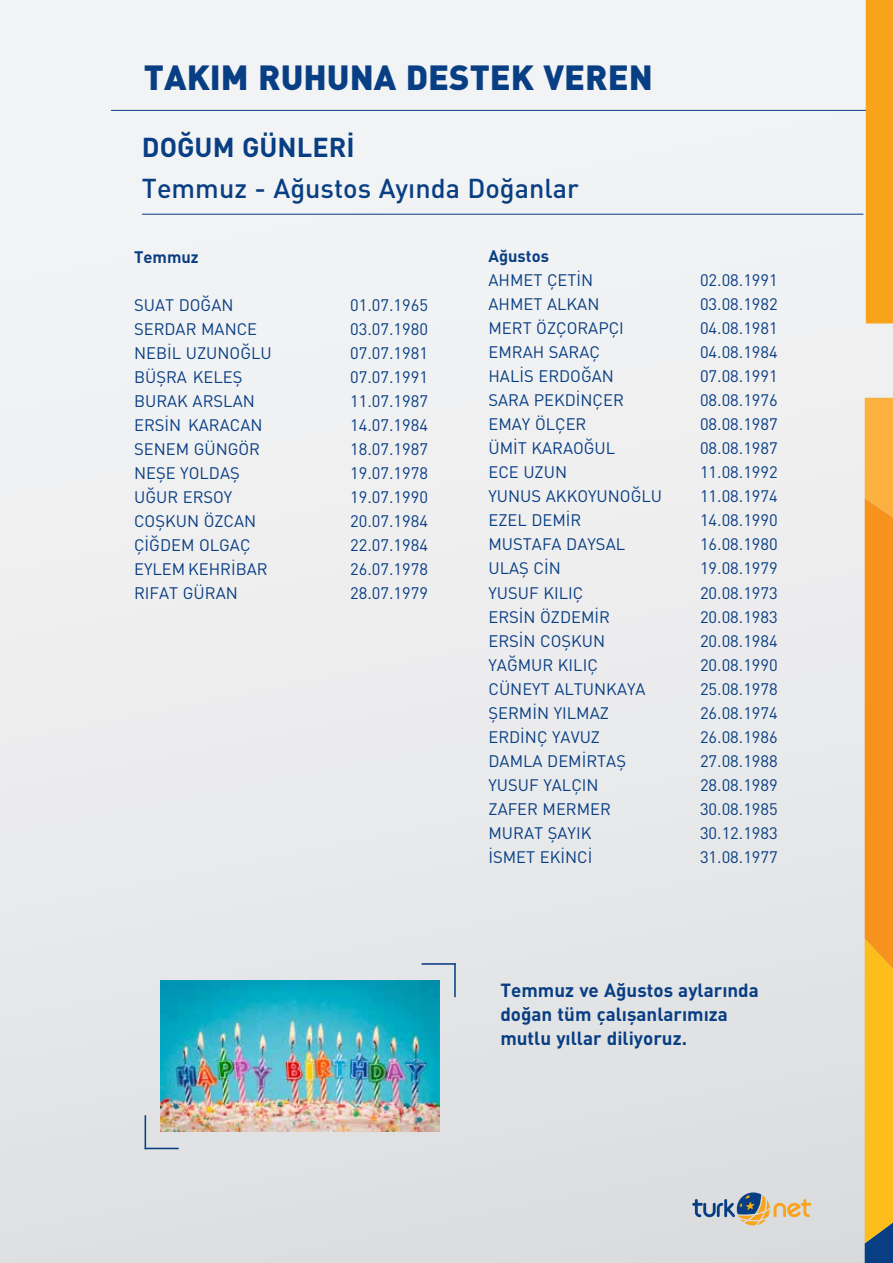
<style>
.page{position:relative;width:893px;height:1263px;background:#fff}
.page>*{position:absolute;margin:0;border:0;box-sizing:border-box;transform-origin:0 0}
.t1{font:900 34.5px "DIN";color:#083e83}
.t2{font:500 27px "DIN";color:#083e83}
.t3{font:700 27px "DIN";color:#083e83}
.t4{font:700 18.75px/24px "DIN";color:#083e83}
.t5{font:16.5px "DIN";color:#083e83}
.t6{font:700 16.5px "DIN";color:#083e83}
</style>
<div class="page">
<div style="left:0;top:0;width:893px;height:1263px;background:linear-gradient(to bottom,#f6f7f8,#dfe0e2)"></div>
<div style="left:866px;top:0;width:27px;height:324px;background:#f9a31b"></div>
<svg style="left:865px;top:398px;width:28px;height:865px;background:#f1a124"></svg>
<hr style="left:111px;top:110px;width:755px;height:1px;background:#083e83">
<svg style="left:692px;top:1192px;width:119px;height:33px;background:#bab8b0"></svg>
<hr style="left:142px;top:214px;width:721px;height:1px;background:#083e83">
<hr style="left:454px;top:963px;width:2px;height:34px;background:#083e83">
<hr style="left:422px;top:963px;width:34px;height:2px;background:#083e83">
<hr style="left:145px;top:1115px;width:1px;height:34px;background:#083e83">
<hr style="left:145px;top:1148px;width:34px;height:1px;background:#083e83">
<img style="left:161px;top:980px;width:278px;height:151px">
<h1 class="t1" style="left:144px;top:55px;width:510px">TAKIM RUHUNA DESTEK VEREN</h1>
<h2 class="t3" style="left:142px;top:130px;width:214px">DOĞUM GÜNLERİ</h2>
<h2 class="t2" style="left:142px;top:171px;width:438px">Temmuz - Ağustos Ayında Doğanlar</h2>
<p class="t6" style="left:134px;top:246px;width:66px">Temmuz</p>
<p class="t5" style="left:134px;top:294px;width:101px">SUAT DOĞAN</p>
<p class="t5" style="left:350px;top:294px;width:79px">01.07.1965</p>
<p class="t5" style="left:134px;top:318px;width:125px">SERDAR MANCE</p>
<p class="t5" style="left:350px;top:318px;width:79px">03.07.1980</p>
<p class="t5" style="left:134px;top:342px;width:139px">NEBİL UZUNOĞLU</p>
<p class="t5" style="left:350px;top:342px;width:79px">07.07.1981</p>
<p class="t5" style="left:134px;top:366px;width:110px">BÜŞRA KELEŞ</p>
<p class="t5" style="left:350px;top:366px;width:79px">07.07.1991</p>
<p class="t5" style="left:134px;top:390px;width:122px">BURAK ARSLAN</p>
<p class="t5" style="left:350px;top:390px;width:79px">11.07.1987</p>
<p class="t5" style="left:134px;top:414px;width:130px">ERSİN KARACAN</p>
<p class="t5" style="left:350px;top:414px;width:79px">14.07.1984</p>
<p class="t5" style="left:134px;top:438px;width:127px">SENEM GÜNGÖR</p>
<p class="t5" style="left:350px;top:438px;width:79px">18.07.1987</p>
<p class="t5" style="left:134px;top:462px;width:107px">NEŞE YOLDAŞ</p>
<p class="t5" style="left:350px;top:462px;width:79px">19.07.1978</p>
<p class="t5" style="left:134px;top:486px;width:100px">UĞUR ERSOY</p>
<p class="t5" style="left:350px;top:486px;width:79px">19.07.1990</p>
<p class="t5" style="left:134px;top:510px;width:124px">COŞKUN ÖZCAN</p>
<p class="t5" style="left:350px;top:510px;width:79px">20.07.1984</p>
<p class="t5" style="left:134px;top:534px;width:118px">ÇİĞDEM OLGAÇ</p>
<p class="t5" style="left:350px;top:534px;width:79px">22.07.1984</p>
<p class="t5" style="left:134px;top:558px;width:135px">EYLEM KEHRİBAR</p>
<p class="t5" style="left:350px;top:558px;width:79px">26.07.1978</p>
<p class="t5" style="left:134px;top:582px;width:105px">RIFAT GÜRAN</p>
<p class="t5" style="left:350px;top:582px;width:79px">28.07.1979</p>
<p class="t6" style="left:488px;top:246px;width:62px">Ağustos</p>
<p class="t5" style="left:488px;top:270px;width:106px">AHMET ÇETİN</p>
<p class="t5" style="left:700px;top:270px;width:79px">02.08.1991</p>
<p class="t5" style="left:488px;top:294px;width:112px">AHMET ALKAN</p>
<p class="t5" style="left:700px;top:294px;width:79px">03.08.1982</p>
<p class="t5" style="left:488px;top:318px;width:137px">MERT ÖZÇORAPÇI</p>
<p class="t5" style="left:700px;top:318px;width:79px">04.08.1981</p>
<p class="t5" style="left:488px;top:342px;width:113px">EMRAH SARAÇ</p>
<p class="t5" style="left:700px;top:342px;width:79px">04.08.1984</p>
<p class="t5" style="left:488px;top:366px;width:127px">HALİS ERDOĞAN</p>
<p class="t5" style="left:700px;top:366px;width:79px">07.08.1991</p>
<p class="t5" style="left:488px;top:390px;width:137px">SARA PEKDİNÇER</p>
<p class="t5" style="left:700px;top:390px;width:79px">08.08.1976</p>
<p class="t5" style="left:488px;top:414px;width:99px">EMAY ÖLÇER</p>
<p class="t5" style="left:700px;top:414px;width:79px">08.08.1987</p>
<p class="t5" style="left:488px;top:438px;width:128px">ÜMİT KARAOĞUL</p>
<p class="t5" style="left:700px;top:438px;width:79px">08.08.1987</p>
<p class="t5" style="left:488px;top:462px;width:80px">ECE UZUN</p>
<p class="t5" style="left:700px;top:462px;width:79px">11.08.1992</p>
<p class="t5" style="left:488px;top:486px;width:175px">YUNUS AKKOYUNOĞLU</p>
<p class="t5" style="left:700px;top:486px;width:79px">11.08.1974</p>
<p class="t5" style="left:488px;top:510px;width:94px">EZEL DEMİR</p>
<p class="t5" style="left:700px;top:510px;width:79px">14.08.1990</p>
<p class="t5" style="left:488px;top:534px;width:138px">MUSTAFA DAYSAL</p>
<p class="t5" style="left:700px;top:534px;width:79px">16.08.1980</p>
<p class="t5" style="left:488px;top:558px;width:74px">ULAŞ CİN</p>
<p class="t5" style="left:700px;top:558px;width:79px">19.08.1979</p>
<p class="t5" style="left:488px;top:582px;width:96px">YUSUF KILIÇ</p>
<p class="t5" style="left:700px;top:582px;width:79px">20.08.1973</p>
<p class="t5" style="left:488px;top:606px;width:123px">ERSİN ÖZDEMİR</p>
<p class="t5" style="left:700px;top:606px;width:79px">20.08.1983</p>
<p class="t5" style="left:488px;top:630px;width:118px">ERSİN COŞKUN</p>
<p class="t5" style="left:700px;top:630px;width:79px">20.08.1984</p>
<p class="t5" style="left:488px;top:654px;width:111px">YAĞMUR KILIÇ</p>
<p class="t5" style="left:700px;top:654px;width:79px">20.08.1990</p>
<p class="t5" style="left:488px;top:678px;width:159px">CÜNEYT ALTUNKAYA</p>
<p class="t5" style="left:700px;top:678px;width:79px">25.08.1978</p>
<p class="t5" style="left:488px;top:702px;width:122px">ŞERMİN YILMAZ</p>
<p class="t5" style="left:700px;top:702px;width:79px">26.08.1974</p>
<p class="t5" style="left:488px;top:726px;width:113px">ERDİNÇ YAVUZ</p>
<p class="t5" style="left:700px;top:726px;width:79px">26.08.1986</p>
<p class="t5" style="left:488px;top:750px;width:139px">DAMLA DEMİRTAŞ</p>
<p class="t5" style="left:700px;top:750px;width:79px">27.08.1988</p>
<p class="t5" style="left:488px;top:774px;width:112px">YUSUF YALÇIN</p>
<p class="t5" style="left:700px;top:774px;width:79px">28.08.1989</p>
<p class="t5" style="left:488px;top:798px;width:124px">ZAFER MERMER</p>
<p class="t5" style="left:700px;top:798px;width:79px">30.08.1985</p>
<p class="t5" style="left:488px;top:822px;width:104px">MURAT ŞAYIK</p>
<p class="t5" style="left:700px;top:822px;width:79px">30.12.1983</p>
<p class="t5" style="left:488px;top:846px;width:105px">İSMET EKİNCİ</p>
<p class="t5" style="left:700px;top:846px;width:79px">31.08.1977</p>
<p class="t4" style="left:500px;top:977px;width:260px">Temmuz ve Ağustos aylarında doğan tüm çalışanlarımıza mutlu yıllar diliyoruz.</p>
</div>
